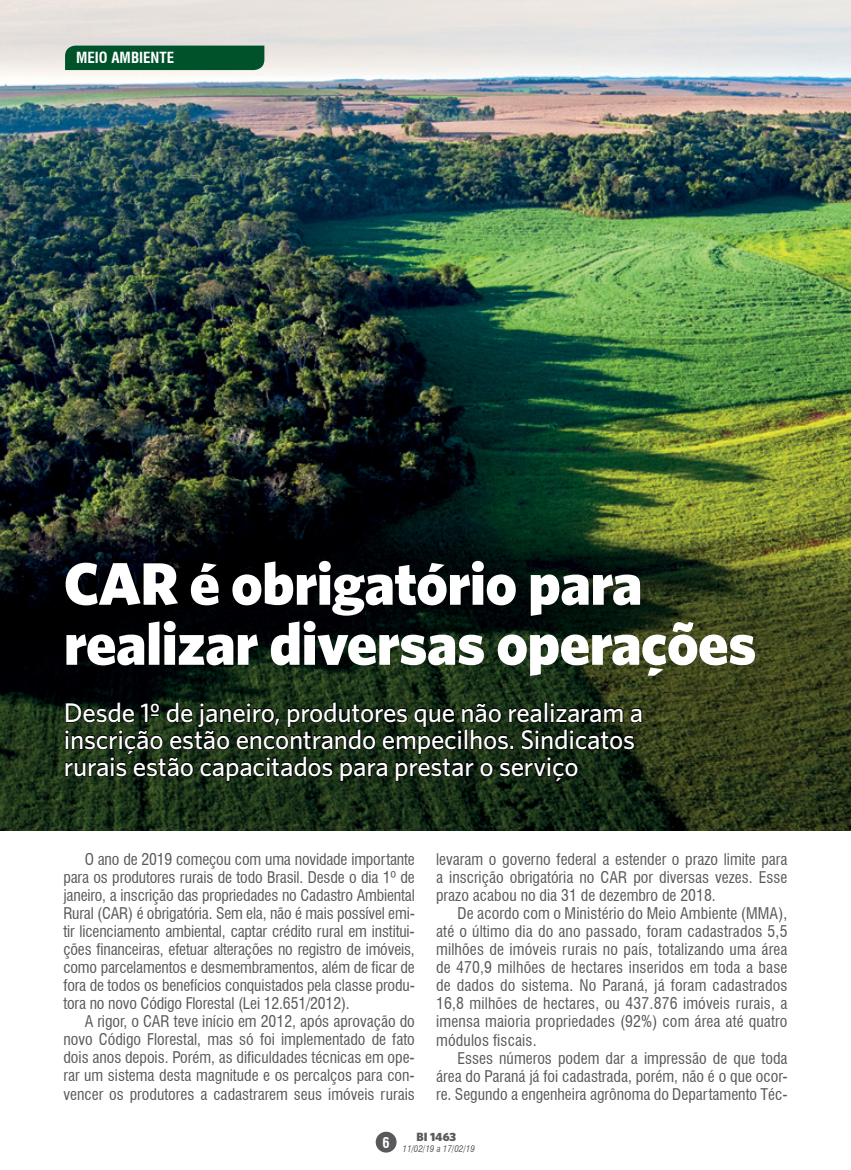
<style>
.page{position:relative;width:851px;height:1170px;background:#fff}
.page>*{position:absolute;margin:0;border:0;box-sizing:border-box;transform-origin:0 0}
.t1{font:900 60px/60px "Whitney HTF";letter-spacing:-.01em;color:#fff}
.t2{font:500 27px/27px "Whitney HTF";letter-spacing:-.01em;color:#fff}
.t3{font:condensed 15.75px/18px "Swiss 721 BT";color:#58595b;text-align:justify}
.t4{font:700 condensed 15px "Swiss 721 BT";color:#fff}
.t5{font:700 condensed 14.4px "Swiss 721 BT";color:#fff}
.t6{font:900 12px "Whitney HTF";color:#58595b}
.t7{font:italic condensed 9px "Swiss 721 BT";color:#58595b}
</style>
<div class="page">
<div style="left:375px;top:1131px;width:21px;height:21px;background:#58595b;border-radius:50%"></div>
<img style="left:0;top:0;width:850px;height:830px">
<svg style="left:64px;top:700px;width:579px;height:82px;background:#132210"></svg>
<div style="left:65px;top:46px;width:199px;height:24px;background:#00522a"></div>
<p class="t4" style="left:76px;top:48px;width:100px">MEIO AMBIENTE</p>
<h1 class="t1" style="left:64px;top:552px;width:694px">CAR é obrigatório para realizar diversas operações</h1>
<h2 class="t2" style="left:64px;top:698px;width:581px">Desde 1º de janeiro, produtores que não realizaram a inscrição estão encontrando empecilhos. Sindicatos rurais estão capacitados para prestar o serviço</h2>
<p class="t3" style="left:63px;top:850px;width:353px;text-indent:21px">O ano de 2019 começou com uma novidade importante para os produtores rurais de todo Brasil. Desde o dia 1º de janeiro, a inscrição das propriedades no Cadastro Ambiental Rural (CAR) é obrigatória. Sem ela, não é mais possível emi&shy;tir licenciamento ambiental, captar crédito rural em institui&shy;ções financeiras, efetuar alterações no registro de imóveis, como parcelamentos e desmembramentos, além de ficar de fora de todos os benefícios conquistados pela classe produ&shy;tora no novo Código Florestal (Lei 12.651/2012).</p>
<p class="t3" style="left:63px;top:1012px;width:353px;text-indent:21px">A rigor, o CAR teve início em 2012, após aprovação do novo Código Florestal, mas só foi implementado de fato dois anos depois. Porém, as dificuldades técnicas em ope&shy;rar um sistema desta magnitude e os percalços para con&shy;vencer os produtores a cadastrarem seus imóveis rurais</p>
<p class="t3" style="left:436px;top:850px;width:353px">levaram o governo federal a estender o prazo limite para a inscrição obrigatória no CAR por diversas vezes. Esse prazo acabou no dia 31 de dezembro de 2018.</p>
<p class="t3" style="left:436px;top:904px;width:353px;text-indent:21px">De acordo com o Ministério do Meio Ambiente (MMA), até o último dia do ano passado, foram cadastrados 5,5 milhões de imóveis rurais no país, totalizando uma área de 470,9 milhões de hectares inseridos em toda a base de dados do sistema. No Paraná, já foram cadastrados 16,8 milhões de hectares, ou 437.876 imóveis rurais, a imensa maioria propriedades (92%) com área até quatro módulos fiscais.</p>
<p class="t3" style="left:436px;top:1048px;width:353px;text-indent:21px">Esses números podem dar a impressão de que toda área do Paraná já foi cadastrada, porém, não é o que ocor&shy;re. Segundo a engenheira agrônoma do Departamento Téc-</p>
<p class="t5" style="left:382px;top:1133px;width:9px">6</p>
<p class="t6" style="left:416px;top:1128px;width:41px">BI 1463</p>
<p class="t7" style="left:402px;top:1143px;width:74px">11/02/19 a 17/02/19</p>
</div>
